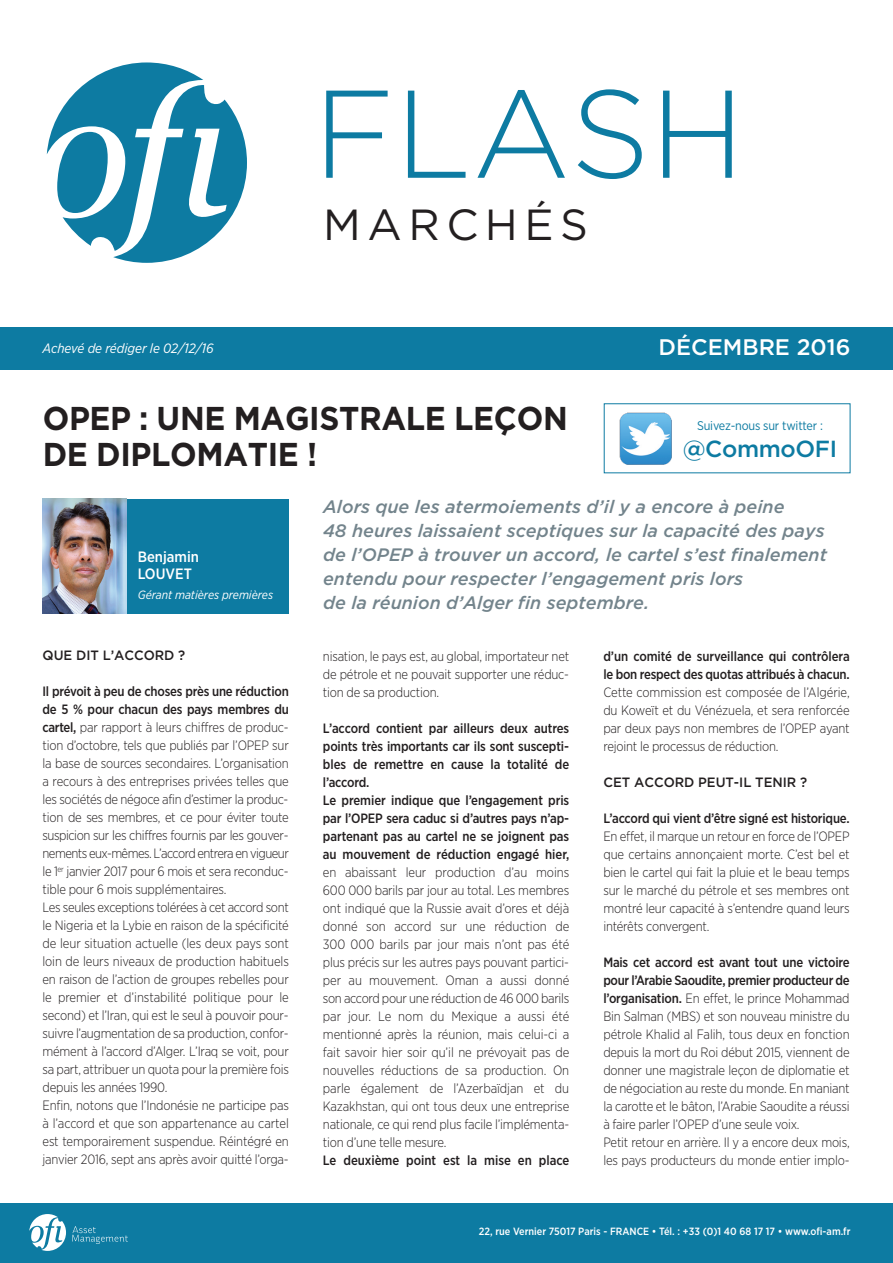
<style>
.page{position:relative;width:893px;height:1263px;background:#fff}
.page>*{position:absolute;margin:0;border:0;box-sizing:border-box;transform-origin:0 0}
.t1{font:300 124.5px "Gotham";color:#0d7ba2}
.t2{font:43.5px "Gotham";letter-spacing:.15em;color:#231f20}
.t3{font:700 33px/36px "Gotham";letter-spacing:-.01em;color:#231f20;scale:.95 1}
.t4{font:500 23.25px "Gotham";letter-spacing:-.015em;color:#0d7ba2}
.t5{font:500 22.5px "Gotham";color:#fff}
.t6{font:italic 500 18px/24px "Gotham";color:#73848c}
.t7{font:500 15px/17.7px "Gotham Narrow";color:#fff}
.t8{font:300 13.5px/18px "Gotham Narrow";letter-spacing:-.015em;color:#231f20;text-align:justify}
.t9{font:500 13.5px/18px "Gotham Narrow";letter-spacing:-.005em;color:#231f20}
.t10{font:500 13.5px "Gotham";color:#231f20}
.t11{font:italic 13.5px "Gotham Narrow";color:#fff}
.t12{font:12.6px "Gotham Narrow";letter-spacing:-.015em;color:#0d7ba2}
.t13{font:italic 12px "Gotham Narrow";color:#fff}
.t14{font:500 10.5px "Gotham Narrow";color:#fff}
.s1{font-weight:500}
</style>
<div class="page">
<div style="left:43px;top:498px;width:246px;height:115px;background:#0d7ba2"></div>
<div style="left:0;top:1203px;width:893px;height:60px;background:#0d7ba2"></div>
<svg style="left:72px;top:1226px;width:56px;height:18px"></svg>
<svg style="left:29px;top:1214px;width:37px;height:37px"></svg>
<svg style="left:47px;top:62px;width:200px;height:201px"></svg>
<div style="left:0;top:327px;width:893px;height:43px;background:#0d7ba2"></div>
<img style="left:43px;top:498px;width:83px;height:115px">
<img style="left:619px;top:412px;width:53px;height:53px">
<h1 class="t1" style="left:313px;top:66px;width:433px">FLASH</h1>
<h2 class="t2" style="left:323px;top:201px;width:266px">MARCHÉS</h2>
<p class="t11" style="left:43px;top:343px;width:173px">Achevé de rédiger le 02/12/16</p>
<h3 class="t5" style="left:658px;top:334px;width:193px">DÉCEMBRE 2016</h3>
<h3 class="t3" style="left:43px;top:399px;width:554px">OPEP : UNE MAGISTRALE LEÇON<br>DE DIPLOMATIE !</h3>
<p class="t12" style="left:697px;top:421px;width:127px">Suivez-nous sur twitter :</p>
<h3 class="t4" style="left:683px;top:435px;width:156px">@COMMOOFI</h3>
<p class="t7" style="left:138px;top:549px;width:63px">Benjamin<br>LOUVET</p>
<p class="t13" style="left:138px;top:590px;width:137px">Gérant matières premières</p>
<p class="t10" style="left:43px;top:648px;width:144px">QUE DIT L’ACCORD ?</p>
<p class="t8" style="left:42px;top:683px;width:248px;text-align:left"><span class="s1">Il prévoit à peu de choses près une réduction de 5 % pour chacun des pays membres du cartel,</span> par rapport à leurs chiffres de produc&shy;tion d’octobre, tels que publiés par l’OPEP sur la base de sources secondaires. L’organisation a recours à des entreprises privées telles que les sociétés de négoce afin d’estimer la produc&shy;tion de ses membres, et ce pour éviter toute suspicion sur les chiffres fournis par les gouver&shy;nements eux-mêmes. L’accord entrera en vigueur le 1<sup>er</sup> janvier 2017 pour 6 mois et sera reconduc&shy;tible pour 6 mois supplémentaires.<br>Les seules exceptions tolérées à cet accord sont le Nigeria et la Lybie en raison de la spécificité de leur situation actuelle (les deux pays sont loin de leurs niveaux de production habituels en raison de l’action de groupes rebelles pour le premier et d’instabilité politique pour le second) et l’Iran, qui est le seul à pouvoir pour&shy;suivre l’augmentation de sa production, confor&shy;mément à l’accord d’Alger. L’Iraq se voit, pour sa part, attribuer un quota pour la première fois depuis les années 1990.<br>Enfin, notons que l’Indonésie ne participe pas à l’accord et que son appartenance au cartel est temporairement suspendue. Réintégré en janvier 2016, sept ans après avoir quitté l’orga-</p>
<p class="t6" style="left:323px;top:494px;width:505px">Alors que les atermoiements d’il y a encore à peine<br>48 heures laissaient sceptiques sur la capacité des pays de l’OPEP à trouver un accord, le cartel s’est finalement entendu pour respecter l’engagement pris lors<br>de la réunion d’Alger fin septembre.</p>
<p class="t8" style="left:323px;top:648px;width:248px">nisation, le pays est, au global, importateur net de pétrole et ne pouvait supporter une réduc&shy;tion de sa production.</p>
<p class="t9" style="left:323px;top:720px;width:248px">L’accord contient par ailleurs deux autres points très importants car ils sont suscepti&shy;bles de remettre en cause la totalité de l’accord.<br>Le premier indique que l’engagement pris par l’OPEP sera caduc si d’autres pays n’ap&shy;partenant pas au cartel ne se joignent pas au mouvement de réduction engagé hier,</p>
<p class="t8" style="left:323px;top:864px;width:248px">en abaissant leur production d’au moins 600 000 barils par jour au total. Les membres ont indiqué que la Russie avait d’ores et déjà donné son accord sur une réduction de 300 000 barils par jour mais n’ont pas été plus précis sur les autres pays pouvant partici&shy;per au mouvement. Oman a aussi donné son accord pour une réduction de 46 000 barils par jour. Le nom du Mexique a aussi été mentionné après la réunion, mais celui-ci a fait savoir hier soir qu’il ne prévoyait pas de nouvelles réductions de sa production. On parle également de l’Azerbaïdjan et du Kazakhstan, qui ont tous deux une entreprise nationale, ce qui rend plus facile l’implémenta&shy;tion d’une telle mesure.</p>
<p class="t9" style="left:323px;top:1152px;width:248px">Le deuxième point est la mise en place</p>
<p class="t9" style="left:603px;top:648px;width:248px">d’un comité de surveillance qui contrôlera le bon respect des quotas attribués à chacun.</p>
<p class="t8" style="left:603px;top:684px;width:248px">Cette commission est composée de l’Algérie, du Koweït et du Vénézuela, et sera renforcée par deux pays non membres de l’OPEP ayant rejoint le processus de réduction.</p>
<p class="t10" style="left:603px;top:774px;width:205px">CET ACCORD PEUT-IL TENIR ?</p>
<p class="t9" style="left:603px;top:810px;width:248px">L’accord qui vient d’être signé est historique.</p>
<p class="t8" style="left:603px;top:828px;width:248px">En effet, il marque un retour en force de l’OPEP que certains annonçaient morte. C’est bel et bien le cartel qui fait la pluie et le beau temps sur le marché du pétrole et ses membres ont montré leur capacité à s’entendre quand leurs intérêts convergent.</p>
<p class="t8" style="left:603px;top:954px;width:248px;text-align:left"><span class="s1">Mais cet accord est avant tout une victoire pour l’Arabie Saoudite, premier producteur de l’organisation.</span> En effet, le prince Mohammad Bin Salman (MBS) et son nouveau ministre du pétrole Khalid al Falih, tous deux en fonction depuis la mort du Roi début 2015, viennent de donner une magistrale leçon de diplomatie et de négociation au reste du monde. En maniant la carotte et le bâton, l’Arabie Saoudite a réussi à faire parler l’OPEP d’une seule voix.<br>Petit retour en arrière. Il y a encore deux mois, les pays producteurs du monde entier implo-</p>
<p class="t14" style="left:479px;top:1228px;width:373px">22, rue Vernier 75017 Paris - FRANCE • Tél. : +33 (0)1 40 68 17 17 • www.ofi-am.fr</p>
</div>
